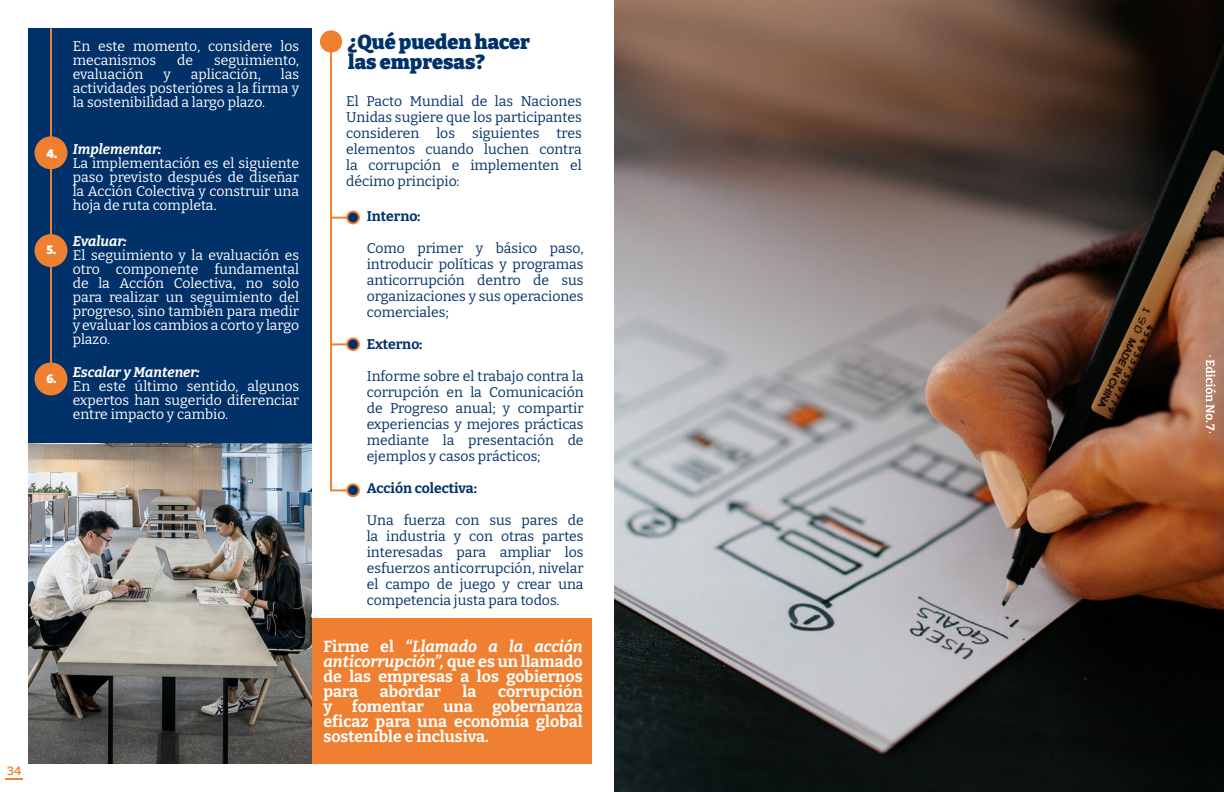
<style>
.page{position:relative;width:1224px;height:792px;background:#fff}
.page>*{position:absolute;margin:0;border:0;box-sizing:border-box;transform-origin:0 0}
.t1{font:900 20px/20px "Bitter";color:#003169}
.t2{font:700 16px/15px "Bitter";color:#fff;text-align:justify}
.t3{font:14px/16px "Bitter";color:#003169;text-align:justify}
.t4{font:14px/14px "Bitter";color:#fff;text-align:justify}
.t5{font:italic 700 14px "Bitter";color:#fff}
.t6{font:700 14px "Bitter";letter-spacing:-.005em;color:#003169}
.t7{font:900 12px "Bitter";color:#fff}
.t8{font:600 12px "Bitter";color:#ef8031}
.t9{font:700 12px "Bitter";color:#fff}
.s1{font-style:italic}
</style>
<div class="page">
<svg style="left:6px;top:778px;width:17px;height:2px"></svg>
<div style="left:312px;top:618px;width:280px;height:146px;background:#ef8031"></div>
<div style="left:28px;top:28px;width:284px;height:735px;background:#003169"></div>
<div style="left:35px;top:136px;width:32px;height:33px;background:#ef8031;border-radius:50%"></div>
<div style="left:35px;top:234px;width:32px;height:33px;background:#ef8031;border-radius:50%"></div>
<div style="left:35px;top:362px;width:32px;height:33px;background:#ef8031;border-radius:50%"></div>
<hr style="left:50px;top:28px;width:2px;height:363px;background:#ef8031">
<img style="left:28px;top:443px;width:284px;height:321px">
<div style="left:320px;top:30px;width:22px;height:23px;background:#ef8031;border-radius:50%"></div>
<hr style="left:330px;top:41px;width:2px;height:450px;background:#ef8031">
<svg style="left:332px;top:489px;width:14px;height:2px"></svg>
<svg style="left:332px;top:343px;width:14px;height:2px"></svg>
<svg style="left:332px;top:217px;width:14px;height:2px"></svg>
<div style="left:347px;top:484px;width:12px;height:12px;background:#003169;border-radius:50%"></div>
<div style="left:346px;top:483px;width:14px;height:14px;border:2px solid #ef8031;border-radius:50%"></div>
<div style="left:347px;top:338px;width:12px;height:12px;background:#003169;border-radius:50%"></div>
<div style="left:346px;top:337px;width:14px;height:14px;border:2px solid #ef8031;border-radius:50%"></div>
<div style="left:347px;top:212px;width:12px;height:11px;background:#003169;border-radius:50%"></div>
<div style="left:346px;top:211px;width:14px;height:13px;border:2px solid #ef8031;border-radius:50%"></div>
<img style="left:614px;top:0;width:610px;height:792px">
<svg style="left:1206px;top:355px;width:10px;height:67px"></svg>
<p class="t8" style="left:7px;top:763px;width:16px">34</p>
<p class="t7" style="left:46px;top:146px;width:12px">4.</p>
<p class="t7" style="left:46px;top:243px;width:11px">5.</p>
<p class="t7" style="left:46px;top:371px;width:12px">6.</p>
<p class="t4" style="left:73px;top:39px;width:228px">En este momento, considere los mecanismos</p>
<p class="t4" style="left:177px;top:53px;width:17px">de</p>
<p class="t4" style="left:214px;top:53px;width:87px">seguimiento,</p>
<p class="t4" style="left:73px;top:67px;width:72px">evaluación</p>
<p class="t4" style="left:163px;top:67px;width:9px">y</p>
<p class="t4" style="left:191px;top:67px;width:72px">aplicación,</p>
<p class="t4" style="left:73px;top:67px;width:228px;text-indent:208px">las actividades posteriores a la firma y la sostenibilidad a largo plazo.</p>
<p class="t5" style="left:73px;top:140px;width:90px">Implementar:</p>
<p class="t4" style="left:73px;top:156px;width:228px">La implementación es el siguiente paso previsto después de diseñar la Acción Colectiva y construir una hoja de ruta completa.</p>
<p class="t5" style="left:73px;top:232px;width:55px">Evaluar:</p>
<p class="t4" style="left:73px;top:247px;width:228px">El seguimiento y la evaluación es otro componente fundamental de la Acción Colectiva, no solo para realizar un seguimiento del progreso, sino también para medir y evaluar los cambios a corto y largo plazo.</p>
<p class="t5" style="left:73px;top:363px;width:129px">Escalar y Mantener:</p>
<p class="t4" style="left:73px;top:379px;width:228px">En este último sentido, algunos expertos han sugerido diferenciar entre impacto y cambio.</p>
<h1 class="t1" style="left:348px;top:32px;width:183px">¿Qué pueden hacer las empresas?</h1>
<p class="t3" style="left:346px;top:93px;width:237px">El Pacto Mundial de las Naciones Unidas sugiere que los participantes consideren los siguientes tres elementos cuando luchen contra la corrupción e implementen el décimo principio:</p>
<p class="t6" style="left:367px;top:208px;width:55px">Interno:</p>
<p class="t3" style="left:367px;top:240px;width:218px">Como primer y básico paso, introducir políticas y programas anticorrupción dentro de sus organizaciones y sus operaciones comerciales;</p>
<p class="t6" style="left:367px;top:336px;width:57px">Externo:</p>
<p class="t3" style="left:367px;top:368px;width:218px">Informe sobre el trabajo contra la corrupción en la Comunicación de Progreso anual; y compartir experiencias y mejores prácticas mediante la presentación de ejemplos y casos prácticos;</p>
<p class="t6" style="left:367px;top:480px;width:112px">Acción colectiva:</p>
<p class="t3" style="left:367px;top:512px;width:218px">Una fuerza con sus pares de la industria y con otras partes interesadas para ampliar los esfuerzos anticorrupción, nivelar el campo de juego y crear una competencia justa para todos.</p>
<p class="t2" style="left:323px;top:638px;width:261px">Firme el <span class="s1">“Llamado a la acción anticorrupción”,</span> que es un llamado de las empresas a los gobiernos para</p>
<p class="t2" style="left:323px;top:683px;width:261px;text-indent:175px">corrupción y fomentar una gobernanza eficaz para una economía global sostenible e inclusiva.</p>
<p class="t2" style="left:380px;top:683px;width:62px">abordar</p>
<p class="t2" style="left:463px;top:683px;width:15px">la</p>
<p class="t9" style="left:1218px;top:424px;width:8px;rotate:90deg">7</p>
</div>
